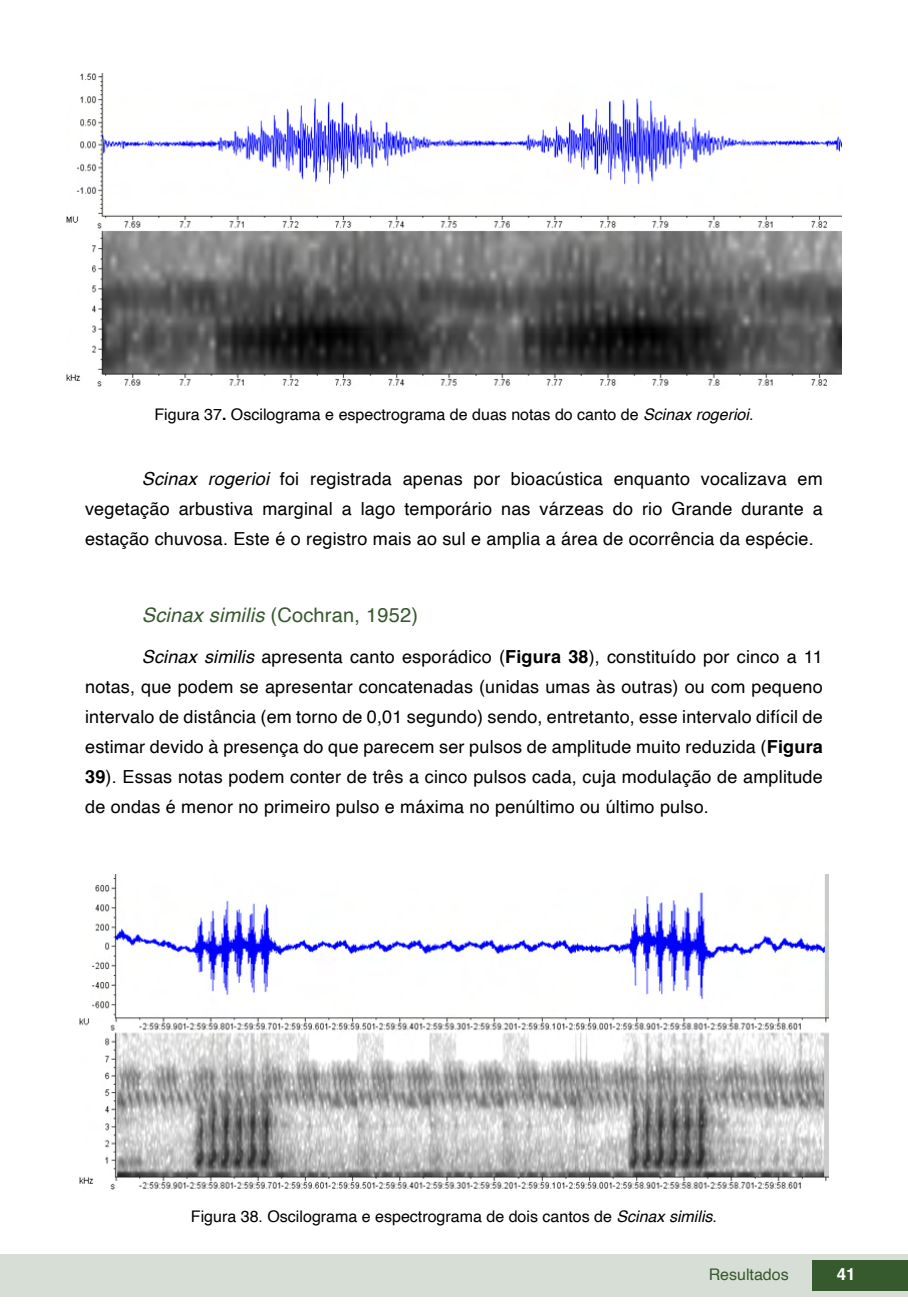
<style>
.page{position:relative;width:908px;height:1304px;background:#fff}
.page>*{position:absolute;margin:0;border:0;box-sizing:border-box;transform-origin:0 0}
.tit_3{font:20px "Helvetica";letter-spacing:.01em;color:#36592e}
.txt{font:18px/30px "Helvetica";letter-spacing:.01em;color:#000;text-align:justify}
.t1{font:700 16.8px "Helvetica";color:#fff}
.imagens_graf_tab{font:16px "Helvetica";color:#000}
.t2{font:16px "Helvetica";color:#36592e}
.s1{font-weight:700}
.s2{font-style:italic}
</style>
<div class="page">
<div style="left:0;top:1254px;width:906px;height:43px;background:#d7ded5"></div>
<div style="left:812px;top:1261px;width:95px;height:30px;background:#36592e"></div>
<img style="left:66px;top:74px;width:775px;height:313px">
<img style="left:79px;top:875px;width:749px;height:315px">
<p class="imagens_graf_tab" style="left:154px;top:402px;width:600px">Figura 37<span class="s1">.</span> Oscilograma e espectrograma de duas notas do canto de <span class="s2">Scinax rogerioi</span>.</p>
<p class="txt" style="left:85px;top:465px;width:738px;text-indent:57px"><span class="s2">Scinax rogerioi</span> foi registrada apenas por bioacústica enquanto vocalizava em vegetação arbustiva marginal a lago temporário nas várzeas do rio Grande durante a estação chuvosa. Este é o registro mais ao sul e amplia a área de ocorrência da espécie.</p>
<p class="tit_3" style="left:142px;top:600px;width:277px"><span class="s2">Scinax similis</span> (Cochran, 1952)</p>
<p class="txt" style="left:85px;top:643px;width:739px;text-indent:57px"><span class="s2">Scinax similis</span> apresenta canto esporádico (<span class="s1">Figura 38</span>), constituído por cinco a 11 notas, que podem se apresentar concatenadas (unidas umas às outras) ou com pequeno intervalo de distância (em torno de 0,01 segundo) sendo, entretanto, esse intervalo difícil de estimar devido à presença do que parecem ser pulsos de amplitude muito reduzida (<span class="s1">Figura 39</span>). Essas notas podem conter de três a cinco pulsos cada, cuja modulação de amplitude de ondas é menor no primeiro pulso e máxima no penúltimo ou último pulso.</p>
<p class="imagens_graf_tab" style="left:191px;top:1204px;width:527px">Figura 38. Oscilograma e espectrograma de dois cantos de <span class="s2">Scinax similis</span>.</p>
<p class="t2" style="left:708px;top:1262px;width:82px">Resultados</p>
<p class="t1" style="left:836px;top:1261px;width:20px">41</p>
</div>
